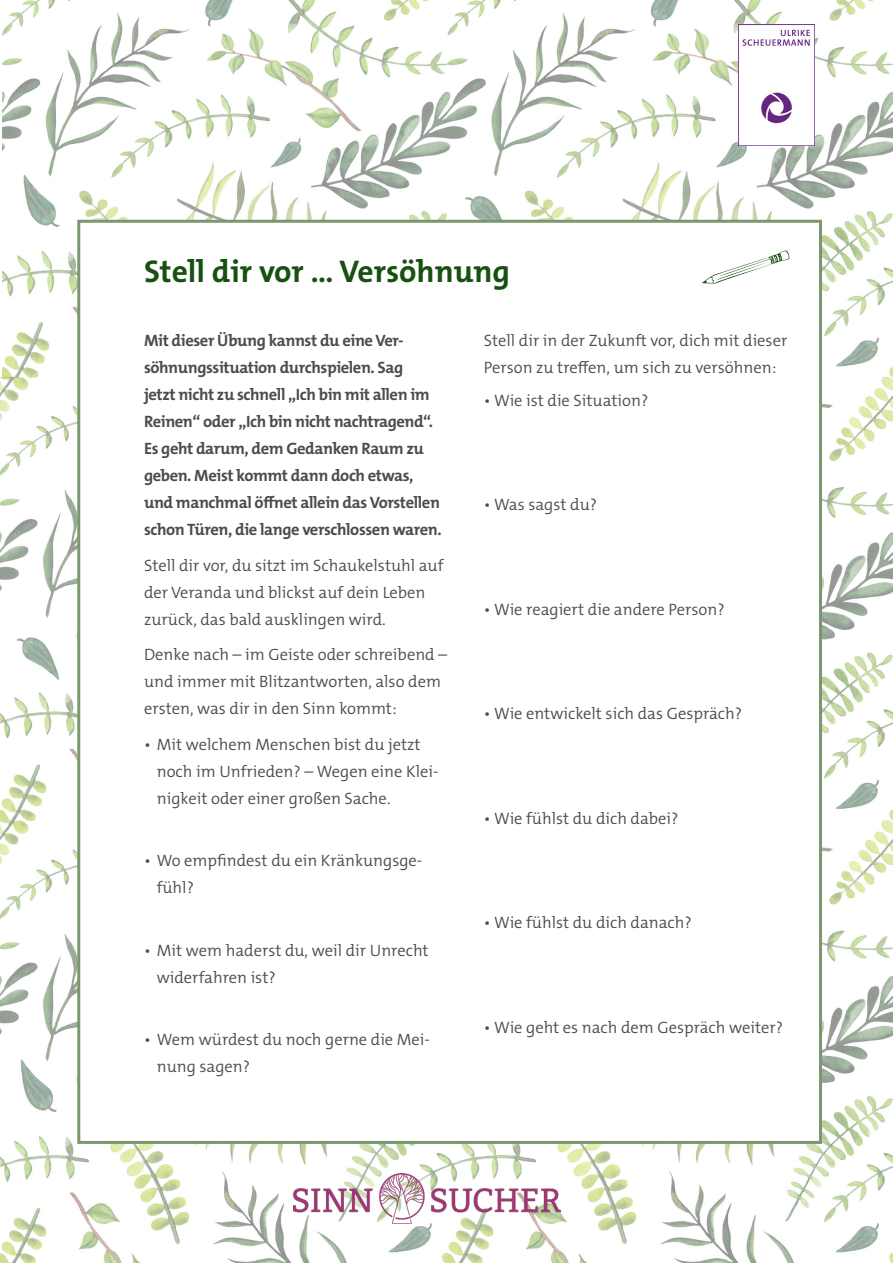
<style>
.page{position:relative;width:893px;height:1263px;background:#fff}
.page>*{position:absolute;margin:0;border:0;box-sizing:border-box;transform-origin:0 0}
.t1{font:700 31.5px "The Mix B W7";color:#185012}
.t2{font:300 16.5px/27px "The Mix B W4";color:#4b4c4d}
.t3{font:700 16.5px/27px "The Mix B W7";letter-spacing:-.025em;color:#4b4c4d}
</style>
<div class="page">
<img style="left:2px;top:0;width:891px;height:377px">
<img style="left:0;top:377px;width:893px;height:886px">
<div style="left:77px;top:220px;width:745px;height:924px;background:#fff;border:3px solid #7a976e"></div>
<img style="left:739px;top:24px;width:75px;height:121px">
<img style="left:294px;top:1173px;width:266px;height:50px">
<svg style="left:702px;top:250px;width:87px;height:34px"></svg>
<p class="t1" style="left:144px;top:251px;width:368px">Stell dir vor ... Versöhnung</p>
<p class="t3" style="left:144px;top:327px;width:299px">Mit dieser Übung kannst du eine Ver&shy;söhnungssituation durchspielen. Sag<br>jetzt nicht zu schnell „Ich bin mit allen im Reinen“ oder „Ich bin nicht nachtragend“.<br>Es geht darum, dem Gedanken Raum zu geben. Meist kommt dann doch etwas, und manchmal öffnet allein das Vorstellen schon Türen, die lange verschlossen waren.</p>
<p class="t2" style="left:144px;top:552px;width:301px">Stell dir vor, du sitzt im Schaukelstuhl auf der Veranda und blickst auf dein Leben zurück, das bald ausklingen wird.</p>
<p class="t2" style="left:144px;top:641px;width:305px">Denke nach – im Geiste oder schreibend – und immer mit Blitzantworten, also dem ersten, was dir in den Sinn kommt:</p>
<p class="t2" style="left:157px;top:731px;width:283px;text-indent:-13px">• Mit welchem Menschen bist du jetzt noch im Unfrieden? – Wegen eine Klei&shy;nigkeit oder einer großen Sache.</p>
<p class="t2" style="left:157px;top:847px;width:267px;text-indent:-13px">• Wo empfindest du ein Kränkungsge&shy;fühl?</p>
<p class="t2" style="left:157px;top:937px;width:273px;text-indent:-13px">• Mit wem haderst du, weil dir Unrecht widerfahren ist?</p>
<p class="t2" style="left:157px;top:1026px;width:275px;text-indent:-13px">• Wem würdest du noch gerne die Mei&shy;nung sagen?</p>
<p class="t2" style="left:484px;top:327px;width:305px">Stell dir in der Zukunft vor, dich mit dieser<br>Person zu treffen, um sich zu versöhnen:</p>
<p class="t2" style="left:484px;top:387px;width:166px">• Wie ist die Situation?</p>
<p class="t2" style="left:484px;top:491px;width:115px">• Was sagst du?</p>
<p class="t2" style="left:484px;top:596px;width:242px">• Wie reagiert die andere Person?</p>
<p class="t2" style="left:484px;top:700px;width:260px">• Wie entwickelt sich das Gespräch?</p>
<p class="t2" style="left:484px;top:805px;width:196px">• Wie fühlst du dich dabei?</p>
<p class="t2" style="left:484px;top:909px;width:210px">• Wie fühlst du dich danach?</p>
<p class="t2" style="left:484px;top:1014px;width:301px">• Wie geht es nach dem Gespräch weiter?</p>
</div>
